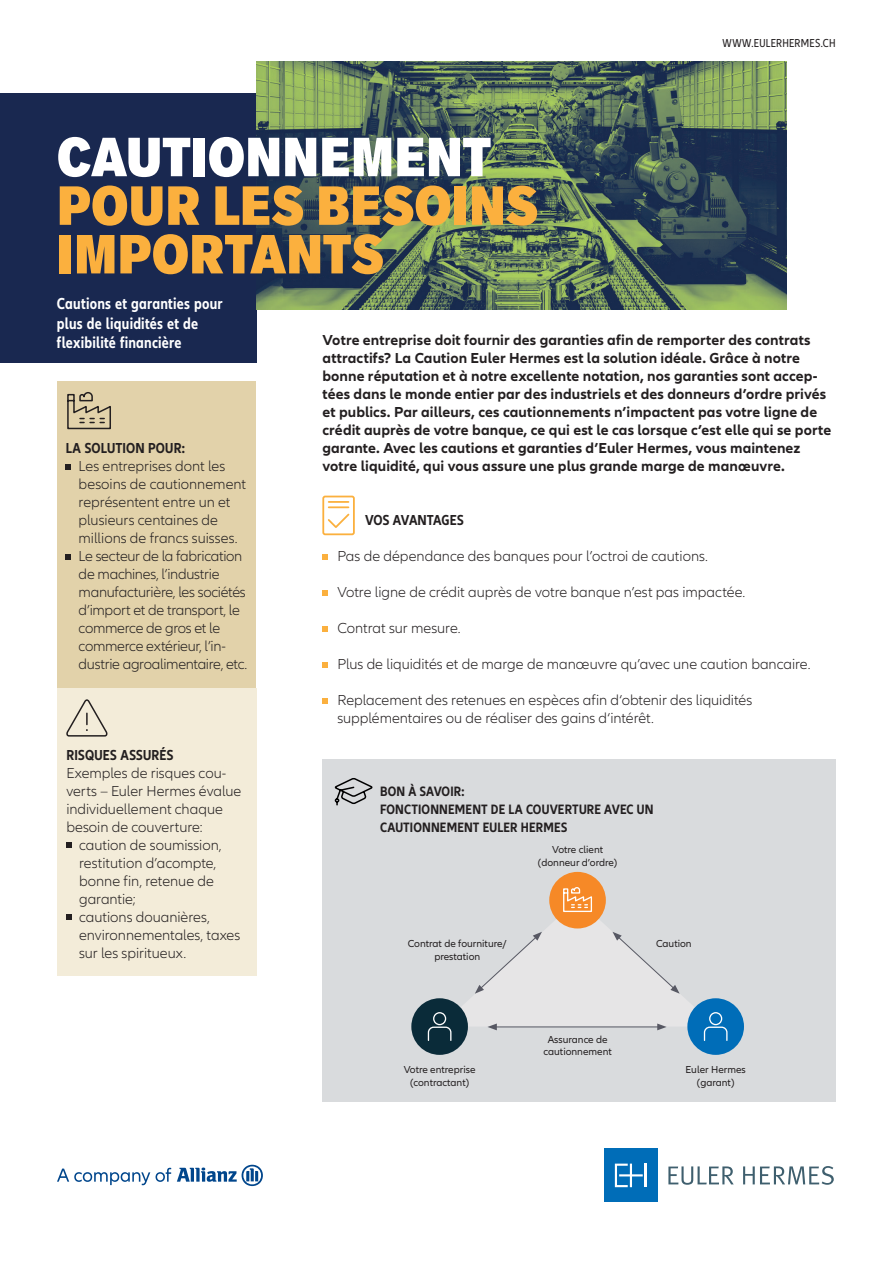
<style>
.page{position:relative;width:893px;height:1263px;background:#fff}
.page>*{position:absolute;margin:0;border:0;box-sizing:border-box;transform-origin:0 0}
.t1{font:900 condensed 54px/48.6px "Applied Sans Pro";letter-spacing:.005em;color:#fbb03e}
.t2{font:900 condensed 54px "Applied Sans Pro";letter-spacing:.005em;color:#fff}
.t3{font:700 condensed 16.5px/19.5px "Allianz Neo";letter-spacing:.015em;color:#fff}
.t4{font:300 15px/18px "Allianz Neo";letter-spacing:-.005em;color:#231f20}
.t5{font:700 15px/18px "Allianz Neo";letter-spacing:.005em;color:#231f20}
.t6{font:700 condensed 15px "Allianz Neo";letter-spacing:.005em;color:#231f20}
.t7{font:700 condensed 14.1px/18px "Allianz Neo";letter-spacing:.01em;color:#231f20}
.t8{font:condensed 12px "Allianz Neo";letter-spacing:.025em;color:#231f20}
.t9{font:10.5px/12.6px "Allianz Neo";color:#231f20;text-align:center}
</style>
<div class="page">
<div style="left:604px;top:1148px;width:54px;height:54px;background:#006db8"></div>
<hr style="left:645px;top:1163px;width:2px;height:24px;background:#fff">
<svg style="left:615px;top:1163px;width:28px;height:24px"></svg>
<svg style="left:668px;top:1166px;width:66px;height:19px"></svg>
<svg style="left:743px;top:1166px;width:91px;height:19px"></svg>
<svg style="left:177px;top:1165px;width:86px;height:21px"></svg>
<svg style="left:57px;top:1168px;width:114px;height:17px"></svg>
<div style="left:322px;top:759px;width:513px;height:342px;background:#d9dbdd"></div>
<div style="left:0;top:93px;width:256px;height:270px;background:#192850"></div>
<img style="left:256px;top:62px;width:530px;height:247px">
<div style="left:57px;top:381px;width:199px;height:306px;background:#e2d2aa"></div>
<div style="left:57px;top:688px;width:200px;height:287px;background:#f3ecd9"></div>
<svg style="left:66px;top:464px;width:5px;height:5px"></svg>
<svg style="left:66px;top:554px;width:5px;height:5px"></svg>
<svg style="left:66px;top:842px;width:5px;height:5px"></svg>
<svg style="left:66px;top:914px;width:5px;height:5px"></svg>
<svg style="left:66px;top:699px;width:42px;height:38px"></svg>
<svg style="left:67px;top:392px;width:44px;height:38px"></svg>
<svg style="left:334px;top:778px;width:39px;height:28px"></svg>
<div style="left:549px;top:872px;width:57px;height:56px;background:#f68927;border-radius:50%"></div>
<div style="left:687px;top:998px;width:57px;height:57px;background:#006db8;border-radius:50%"></div>
<div style="left:411px;top:998px;width:57px;height:57px;background:#0a2b39;border-radius:50%"></div>
<svg style="left:427px;top:886px;width:301px;height:156px"></svg>
<svg style="left:322px;top:554px;width:6px;height:5px"></svg>
<svg style="left:322px;top:590px;width:6px;height:5px"></svg>
<svg style="left:322px;top:626px;width:6px;height:5px"></svg>
<svg style="left:322px;top:662px;width:6px;height:5px"></svg>
<svg style="left:322px;top:698px;width:6px;height:5px"></svg>
<div style="left:322px;top:496px;width:33px;height:39px;border:2px solid #fbb03e;border-radius:2px"></div>
<svg style="left:327px;top:501px;width:23px;height:27px"></svg>
<h1 class="t2" style="left:57px;top:124px;width:436px">CAUTIONNEMENT</h1>
<h1 class="t1" style="left:57px;top:180px;width:483px">POUR LES BESOINS<br>IMPORTANTS</h1>
<p class="t8" style="left:722px;top:37px;width:115px">WWW.EULERHERMES.CH</p>
<p class="t3" style="left:57px;top:295px;width:167px">Cautions et garanties pour plus de liquidités et de flexibilité financière</p>
<p class="t6" style="left:66px;top:440px;width:120px">LA SOLUTION POUR:</p>
<p class="t4" style="left:79px;top:458px;width:170px">Les entreprises dont les besoins de cautionnement représentent entre un et plusieurs centaines de millions de francs suisses.<br>Le secteur de la fabrication de machines, l’industrie manufacturière, les sociétés d’import et de transport, le commerce de gros et le commerce extérieur, l’in&shy;dustrie agroalimentaire, etc.</p>
<p class="t6" style="left:66px;top:746px;width:109px">RISQUES ASSURÉS</p>
<p class="t4" style="left:66px;top:764px;width:177px">Exemples de risques cou&shy;verts – Euler Hermes évalue individuellement chaque besoin de couverture:</p>
<p class="t4" style="left:79px;top:836px;width:163px">caution de soumission, restitution d’acompte, bonne fin, retenue de garantie;<br>cautions douanières, environnementales, taxes sur les spiritueux.</p>
<p class="t5" style="left:322px;top:332px;width:510px">Votre entreprise doit fournir des garanties afin de remporter des contrats attractifs? La Caution Euler Hermes est la solution idéale. Grâce à notre bonne réputation et à notre excellente notation, nos garanties sont accep&shy;tées dans le monde entier par des industriels et des donneurs d’ordre privés et publics. Par ailleurs, ces cautionnements n’impactent pas votre ligne de crédit auprès de votre banque, ce qui est le cas lorsque c’est elle qui se porte garante. Avec les cautions et garanties d’Euler Hermes, vous maintenez votre liquidité, qui vous assure une plus grande marge de manœuvre.</p>
<p class="t6" style="left:365px;top:512px;width:100px">VOS AVANTAGES</p>
<p class="t4" style="left:337px;top:548px;width:372px">Pas de dépendance des banques pour l’octroi de cautions.</p>
<p class="t4" style="left:337px;top:584px;width:410px">Votre ligne de crédit auprès de votre banque n’est pas impactée.</p>
<p class="t4" style="left:337px;top:620px;width:125px">Contrat sur mesure.</p>
<p class="t4" style="left:337px;top:656px;width:475px">Plus de liquidités et de marge de manœuvre qu’avec une caution bancaire.</p>
<p class="t4" style="left:337px;top:692px;width:416px">Replacement des retenues en espèces afin d‘obtenir des liquidités supplémentaires ou de réaliser des gains d‘intérêt.</p>
<p class="t7" style="left:380px;top:782px;width:275px">BON À SAVOIR:<br>FONCTIONNEMENT DE LA COUVERTURE AVEC UN<br>CAUTIONNEMENT EULER HERMES</p>
<p class="t9" style="left:538px;top:844px;width:81px">Votre client (donneur d’ordre)</p>
<p class="t9" style="left:408px;top:937px;width:101px">Contrat de fourniture/</p>
<p class="t9" style="left:656px;top:937px;width:37px">Caution</p>
<p class="t9" style="left:434px;top:950px;width:47px">prestation</p>
<p class="t9" style="left:404px;top:1064px;width:73px">Votre entreprise (contractant)</p>
<p class="t9" style="left:543px;top:1033px;width:70px">Assurance de cautionnement</p>
<p class="t9" style="left:685px;top:1064px;width:62px">Euler Hermes (garant)</p>
</div>
